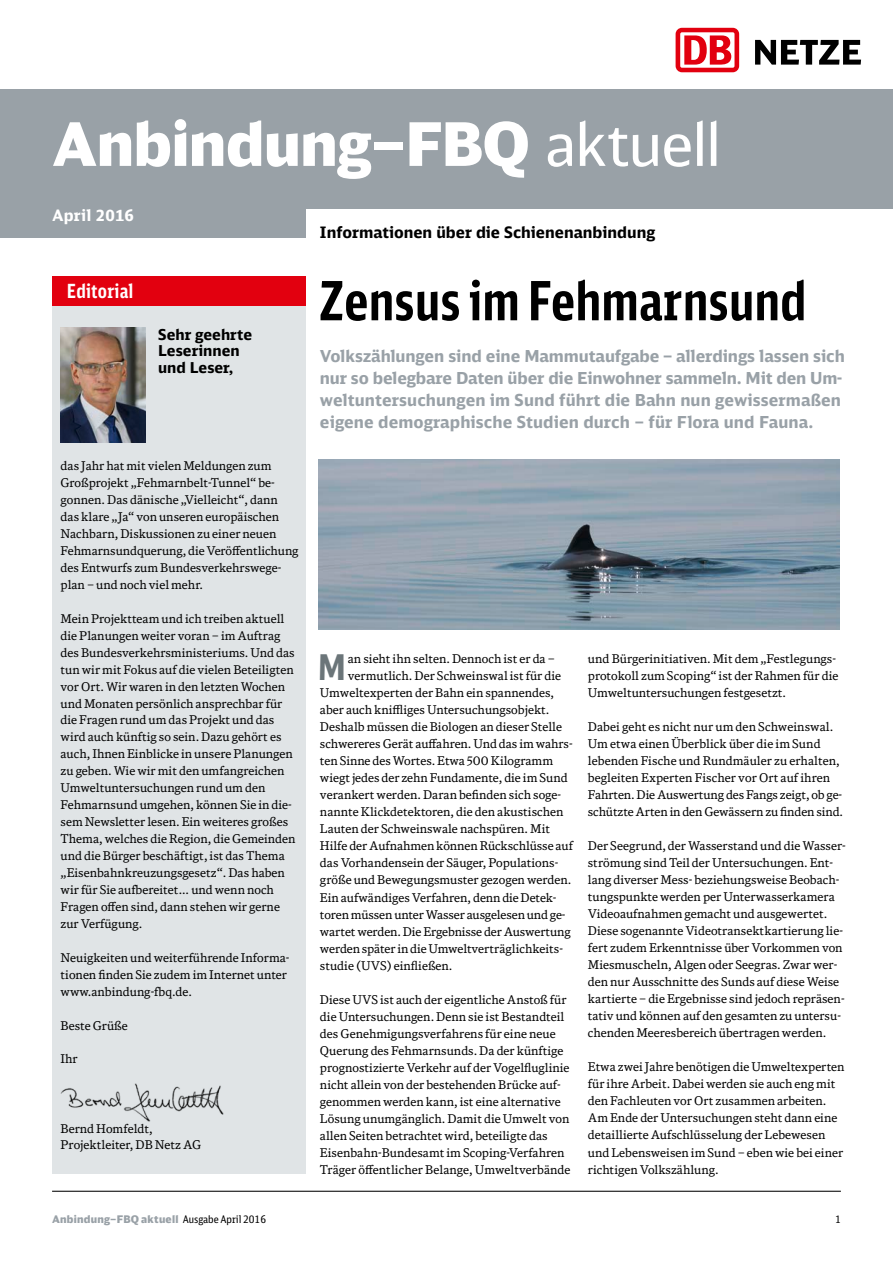
<style>
.page{position:relative;width:893px;height:1263px;background:#fff}
.page>*{position:absolute;margin:0;border:0;box-sizing:border-box;transform-origin:0 0}
.t1{font:900 60px "DB Head";color:#fff}
.t2{font:700 54px "DB Sans Comp";color:#000}
.t3{font:700 35.4px "DB Sans Cond";color:#6b7579}
.t4{font:700 19.5px "DB Sans Comp";letter-spacing:.01em;color:#fff}
.t5{font:700 16.5px/21.8px "DB Sans";letter-spacing:-.005em;color:#99a1a7}
.t6{font:700 15.75px "DB Sans";color:#000}
.t7{font:700 15.75px "DB Sans";letter-spacing:.01em;color:#fff}
.t8{font:700 15px/16.5px "DB Sans";color:#000}
.t9{font:12px/17px "DB News";color:#000}
.t10{font:900 10.5px "DB Head";letter-spacing:.025em;color:#99a1a7}
.t11{font:10.5px "DB Sans Cond";color:#000}
.s1{font-weight:400}
.s2{font-family:"DB Sans Cond";font-weight:400;color:#000}
</style>
<div class="page">
<div style="left:0;top:208px;width:305px;height:30px;background:#99a1a7"></div>
<div style="left:0;top:89px;width:893px;height:119px;background:#99a1a7"></div>
<div style="left:52px;top:300px;width:253px;height:874px;background:#e0e4e6"></div>
<div style="left:52px;top:276px;width:253px;height:30px;background:#e2000f"></div>
<hr style="left:52px;top:1191px;width:789px;height:1px;background:#000">
<svg style="left:755px;top:40px;width:106px;height:25px"></svg>
<div style="left:676px;top:28px;width:63px;height:44px;background:#e2000f;border-radius:6px"></div>
<div style="left:680px;top:32px;width:54px;height:36px;background:#fff;border-radius:2px"></div>
<svg style="left:684px;top:35px;width:47px;height:30px"></svg>
<img style="left:60px;top:327px;width:85px;height:115px">
<img style="left:60px;top:1083px;width:164px;height:39px">
<img style="left:319px;top:459px;width:521px;height:170px">
<h1 class="t1" style="left:52px;top:105px;width:671px">Anbindung–FBQ <span class="s1">aktuell</span></h1>
<h3 class="t7" style="left:52px;top:205px;width:83px">April 2016</h3>
<h3 class="t4" style="left:67px;top:279px;width:68px">Editorial</h3>
<p class="t8" style="left:158px;top:326px;width:95px">Sehr geehrte<br>Leserinnen und Leser,</p>
<p class="t9" style="left:61px;top:457px;width:240px">das Jahr hat mit vielen Meldungen zum Großprojekt „Fehmarnbelt-Tunnel“ be&shy;gonnen. Das dänische „Vielleicht“, dann das klare „Ja“ von unseren europäischen Nachbarn, Diskussionen zu einer neuen Fehmarnsundquerung, die Veröffentlichung des Entwurfs zum Bundesverkehrswege&shy;plan – und noch viel mehr.</p>
<p class="t9" style="left:61px;top:610px;width:237px">Mein Projektteam und ich treiben aktuell die Planungen weiter voran – im Auftrag des Bundesverkehrsministeriums. Und das tun wir mit Fokus auf die vielen Beteiligten vor Ort. Wir waren in den letzten Wochen und Monaten persönlich ansprechbar für die Fragen rund um das Projekt und das wird auch künftig so sein. Dazu gehört es auch, Ihnen Einblicke in unsere Planungen zu geben. Wie wir mit den umfangreichen Umweltuntersuchungen rund um den Fehmarnsund umgehen, können Sie in die&shy;sem Newsletter lesen. Ein weiteres großes Thema, welches die Region, die Gemeinden und die Bürger beschäftigt, ist das Thema „Eisenbahnkreuzungsgesetz“. Das haben wir für Sie aufbereitet… und wenn noch Fragen offen sind, dann stehen wir gerne zur Verfügung.</p>
<p class="t9" style="left:61px;top:949px;width:230px">Neuigkeiten und weiterführende Informa&shy;tionen finden Sie zudem im Internet unter www.anbindung-fbq.de.</p>
<p class="t9" style="left:61px;top:1017px;width:69px">Beste Grüße</p>
<p class="t9" style="left:61px;top:1050px;width:19px">Ihr</p>
<p class="t9" style="left:61px;top:1120px;width:142px;line-height:16.5px">Bernd Homfeldt,<br>Projektleiter, DB Netz AG</p>
<h3 class="t6" style="left:320px;top:222px;width:337px">Informationen über die Schienenanbindung</h3>
<h2 class="t2" style="left:319px;top:267px;width:489px">Zensus im Fehmarnsund</h2>
<p class="t5" style="left:320px;top:345px;width:526px">Volkszählungen sind eine Mammutaufgabe – allerdings lassen sich nur so belegbare Daten über die Einwohner sammeln. Mit den Um&shy;weltuntersuchungen im Sund führt die Bahn nun gewissermaßen eigene demographische Studien durch – für Flora und Fauna.</p>
<h3 class="t3" style="left:318px;top:645px;width:30px">M</h3>
<p class="t9" style="left:348px;top:650px;width:209px">an sieht ihn selten. Dennoch ist er da –</p>
<p class="t9" style="left:348px;top:667px;width:215px">vermutlich. Der Schweinswal ist für die</p>
<p class="t9" style="left:320px;top:684px;width:236px">Umweltexperten der Bahn ein spannendes,</p>
<p class="t9" style="left:320px;top:701px;width:231px">aber auch kniffliges Untersuchungsobjekt.</p>
<p class="t9" style="left:320px;top:718px;width:244px">Deshalb müssen die Biologen an dieser Stelle</p>
<p class="t9" style="left:320px;top:735px;width:254px">schwereres Gerät auffahren. Und das im wahrs-</p>
<p class="t9" style="left:320px;top:752px;width:235px">ten Sinne des Wortes. Etwa 500 Kilogramm</p>
<p class="t9" style="left:320px;top:769px;width:249px">wiegt jedes der zehn Fundamente, die im Sund</p>
<p class="t9" style="left:320px;top:786px;width:243px">verankert werden. Daran befinden sich soge-</p>
<p class="t9" style="left:320px;top:803px;width:245px">nannte Klickdetektoren, die den akustischen</p>
<p class="t9" style="left:320px;top:820px;width:232px">Lauten der Schweinswale nachspüren. Mit</p>
<p class="t9" style="left:320px;top:837px;width:254px">Hilfe der Aufnahmen können Rückschlüsse auf</p>
<p class="t9" style="left:320px;top:854px;width:240px">das Vorhandensein der Säuger, Populations-</p>
<p class="t9" style="left:320px;top:871px;width:253px">größe und Bewegungsmuster gezogen werden.</p>
<p class="t9" style="left:320px;top:888px;width:238px">Ein aufwändiges Verfahren, denn die Detek-</p>
<p class="t9" style="left:320px;top:905px;width:247px">toren müssen unter Wasser ausgelesen und ge-</p>
<p class="t9" style="left:320px;top:922px;width:252px">wartet werden. Die Ergebnisse der Auswertung</p>
<p class="t9" style="left:320px;top:939px;width:245px">werden später in die Umweltverträglichkeits-</p>
<p class="t9" style="left:320px;top:956px;width:134px">studie (UVS) einfließen.</p>
<p class="t9" style="left:320px;top:990px;width:252px">Diese UVS ist auch der eigentliche Anstoß für die Untersuchungen. Denn sie ist Bestandteil des Genehmigungsverfahrens für eine neue Querung des Fehmarnsunds. Da der künftige prognostizierte Verkehr auf der Vogelfluglinie nicht allein von der bestehenden Brücke auf&shy;genommen werden kann, ist eine alternative Lösung unumgänglich. Damit die Umwelt von allen Seiten betrachtet wird, beteiligte das Eisenbahn-Bundesamt im Scoping-Verfahren Träger öffentlicher Belange, Umweltverbände</p>
<p class="t9" style="left:588px;top:650px;width:252px">und Bürgerinitiativen. Mit dem „Festlegungs&shy;protokoll zum Scoping“ ist der Rahmen für die<br>Umweltuntersuchungen festgesetzt.</p>
<p class="t9" style="left:588px;top:718px;width:257px">Dabei geht es nicht nur um den Schweinswal.<br>Um etwa einen Überblick über die im Sund lebenden Fische und Rundmäuler zu erhalten, begleiten Experten Fischer vor Ort auf ihren Fahrten. Die Auswertung des Fangs zeigt, ob ge&shy;schützte Arten in den Gewässern zu finden sind.</p>
<p class="t9" style="left:588px;top:837px;width:259px">Der Seegrund, der Wasserstand und die Wasser&shy;strömung sind Teil der Untersuchungen. Ent&shy;lang diverser Mess- beziehungsweise Beobach&shy;tungspunkte werden per Unterwasserkamera Videoaufnahmen gemacht und ausgewertet.<br>Diese sogenannte Videotransektkartierung lie&shy;fert zudem Erkenntnisse über Vorkommen von Miesmuscheln, Algen oder Seegras. Zwar wer&shy;den nur Ausschnitte des Sunds auf diese Weise kartierte – die Ergebnisse sind jedoch repräsen&shy;tativ und können auf den gesamten zu untersu&shy;chenden Meeresbereich übertragen werden.</p>
<p class="t9" style="left:588px;top:1058px;width:258px">Etwa zwei Jahre benötigen die Umweltexperten für ihre Arbeit. Dabei werden sie auch eng mit den Fachleuten vor Ort zusammen arbeiten.<br>Am Ende der Untersuchungen steht dann eine detaillierte Aufschlüsselung der Lebewesen und Lebensweisen im Sund – eben wie bei einer richtigen Volkszählung.</p>
<p class="t10" style="left:52px;top:1212px;width:216px">Anbindung–FBQ aktuell <span class="s2">Ausgabe April 2016</span></p>
<p class="t11" style="left:835px;top:1212px;width:7px">1</p>
</div>
